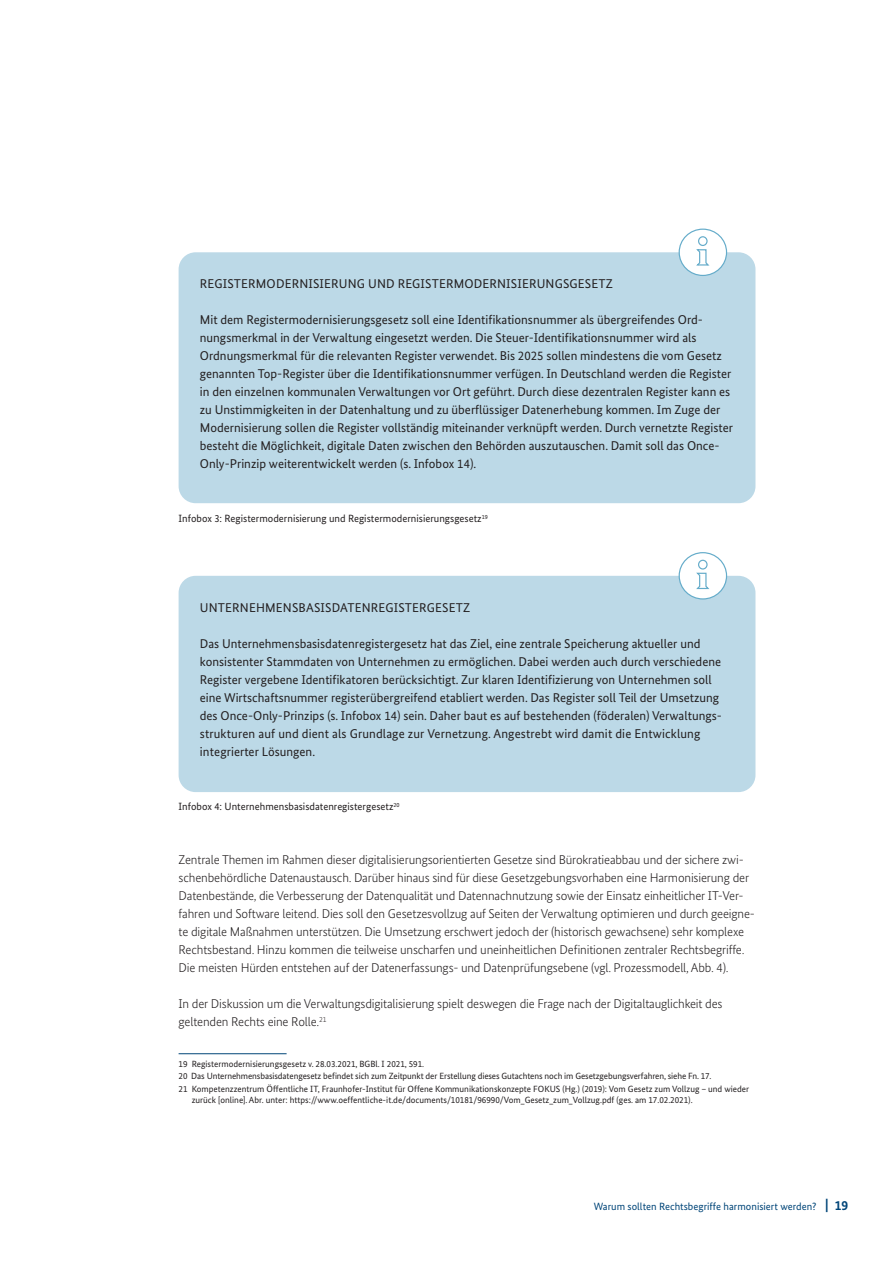
<style>
.page{position:relative;width:893px;height:1263px;background:#fff}
.page>*{position:absolute;margin:0;border:0;box-sizing:border-box;transform-origin:0 0}
.Infobox{font:12.75px/18px "Bundes Sans";color:#231f20}
.Fließtext{font:300 12.75px/18px "Bundes Sans";letter-spacing:-.015em;color:#231f20}
.Bildunterschriften{font:10.5px "Bundes Sans";color:#231f20}
.t1{font:10.5px "Bundes Sans";color:#004578}
.Fußnoten{font:9px/10.8px "Bundes Sans";color:#231f20}
.s1{font-weight:700;font-size:15px}
.s2{font-weight:700;font-size:13.5px}
</style>
<div class="page">
<div style="left:179px;top:252px;width:576px;height:251px;background:#bcd9e7;border-radius:17px"></div>
<div style="left:679px;top:229px;width:47px;height:46px;background:#fff;border-radius:50%"></div>
<div style="left:679px;top:229px;width:48px;height:47px;border:1px solid #65acca;border-radius:50%"></div>
<svg style="left:696px;top:236px;width:14px;height:30px"></svg>
<div style="left:179px;top:576px;width:576px;height:216px;background:#bcd9e7;border-radius:17px"></div>
<div style="left:679px;top:553px;width:47px;height:46px;background:#fff;border-radius:50%"></div>
<div style="left:679px;top:552px;width:48px;height:47px;border:1px solid #65acca;border-radius:50%"></div>
<svg style="left:696px;top:559px;width:14px;height:31px"></svg>
<hr style="left:179px;top:1053px;width:108px;height:1px;background:#004578">
<p class="Infobox" style="left:200px;top:274px;width:414px">REGISTERMODERNISIERUNG UND REGISTERMODERNISIERUNGSGESETZ</p>
<p class="Infobox" style="left:200px;top:310px;width:535px">Mit dem Registermodernisierungsgesetz soll eine Identifikationsnummer als übergreifendes Ord&shy;nungsmerkmal in der Verwaltung eingesetzt werden. Die Steuer-Identifikationsnummer wird als Ordnungsmerkmal für die relevanten Register verwendet. Bis 2025 sollen mindestens die vom Gesetz genannten Top-Register über die Identifikationsnummer verfügen. In Deutschland werden die Register in den einzelnen kommunalen Verwaltungen vor Ort geführt. Durch diese dezentralen Register kann es zu Unstimmigkeiten in der Datenhaltung und zu überflüssiger Datenerhebung kommen. Im Zuge der Modernisierung sollen die Register vollständig miteinander verknüpft werden. Durch vernetzte Register besteht die Möglichkeit, digitale Daten zwischen den Behörden auszutauschen. Damit soll das Once-Only-Prinzip weiterentwickelt werden (s. Infobox 14).</p>
<p class="Bildunterschriften" style="left:179px;top:512px;width:311px">Infobox 3: Registermodernisierung und Registermodernisierungsgesetz<sup>19</sup></p>
<p class="Infobox" style="left:200px;top:598px;width:272px">UNTERNEHMENSBASISDATENREGISTERGESETZ</p>
<p class="Infobox" style="left:200px;top:634px;width:523px">Das Unternehmensbasisdatenregistergesetz hat das Ziel, eine zentrale Speicherung aktueller und konsistenter Stammdaten von Unternehmen zu ermöglichen. Dabei werden auch durch verschiedene Register vergebene Identifikatoren berücksichtigt. Zur klaren Identifizierung von Unternehmen soll eine Wirtschaftsnummer registerübergreifend etabliert werden. Das Register soll Teil der Umsetzung des Once-Only-Prinzips (s. Infobox 14) sein. Daher baut es auf bestehenden (föderalen) Verwaltungs&shy;strukturen auf und dient als Grundlage zur Vernetzung. Angestrebt wird damit die Entwicklung integrierter Lösungen.</p>
<p class="Bildunterschriften" style="left:179px;top:800px;width:222px">Infobox 4: Unternehmensbasisdatenregistergesetz<sup>20</sup></p>
<p class="Fließtext" style="left:179px;top:851px;width:578px">Zentrale Themen im Rahmen dieser digitalisierungsorientierten Gesetze sind Bürokratieabbau und der sichere zwi&shy;schenbehördliche Datenaustausch. Darüber hinaus sind für diese Gesetzgebungsvorhaben eine Harmonisierung der Datenbestände, die Verbesserung der Datenqualität und Datennachnutzung sowie der Einsatz einheitlicher IT-Ver&shy;fahren und Software leitend. Dies soll den Gesetzesvollzug auf Seiten der Verwaltung optimieren und durch geeigne&shy;te digitale Maßnahmen unterstützen. Die Umsetzung erschwert jedoch der (historisch gewachsene) sehr komplexe Rechtsbestand. Hinzu kommen die teilweise unscharfen und uneinheitlichen Definitionen zentraler Rechtsbegriffe.<br>Die meisten Hürden entstehen auf der Datenerfassungs- und Datenprüfungsebene (vgl. Prozessmodell, Abb. 4).</p>
<p class="Fließtext" style="left:179px;top:995px;width:546px">In der Diskussion um die Verwaltungsdigitalisierung spielt deswegen die Frage nach der Digitaltauglichkeit des geltenden Rechts eine Rolle.<sup>21</sup></p>
<p class="Fußnoten" style="left:179px;top:1058px;width:247px">19 Registermodernisierungsgesetz v. 28.03.2021, BGBl. I 2021, 591.</p>
<p class="Fußnoten" style="left:179px;top:1071px;width:534px">20 Das Unternehmensbasisdatengesetz befindet sich zum Zeitpunkt der Erstellung dieses Gutachtens noch im Gesetzgebungsverfahren, siehe Fn. 17.</p>
<p class="Fußnoten" style="left:192px;top:1083px;width:559px;text-indent:-13px">21 Kompetenzzentrum Öffentliche IT, Fraunhofer-Institut für Offene Kommunikationskonzepte FOKUS (Hg.) (2019): Vom Gesetz zum Vollzug – und wieder zurück [online]. Abr. unter: https://www.oeffentliche-it.de/documents/10181/96990/Vom_Gesetz_zum_Vollzug.pdf (ges. am 17.02.2021).</p>
<p class="t1" style="left:594px;top:1200px;width:256px">Warum sollten Rechtsbegriffe harmonisiert werden? <span class="s1">|</span> <span class="s2">19</span></p>
</div>
